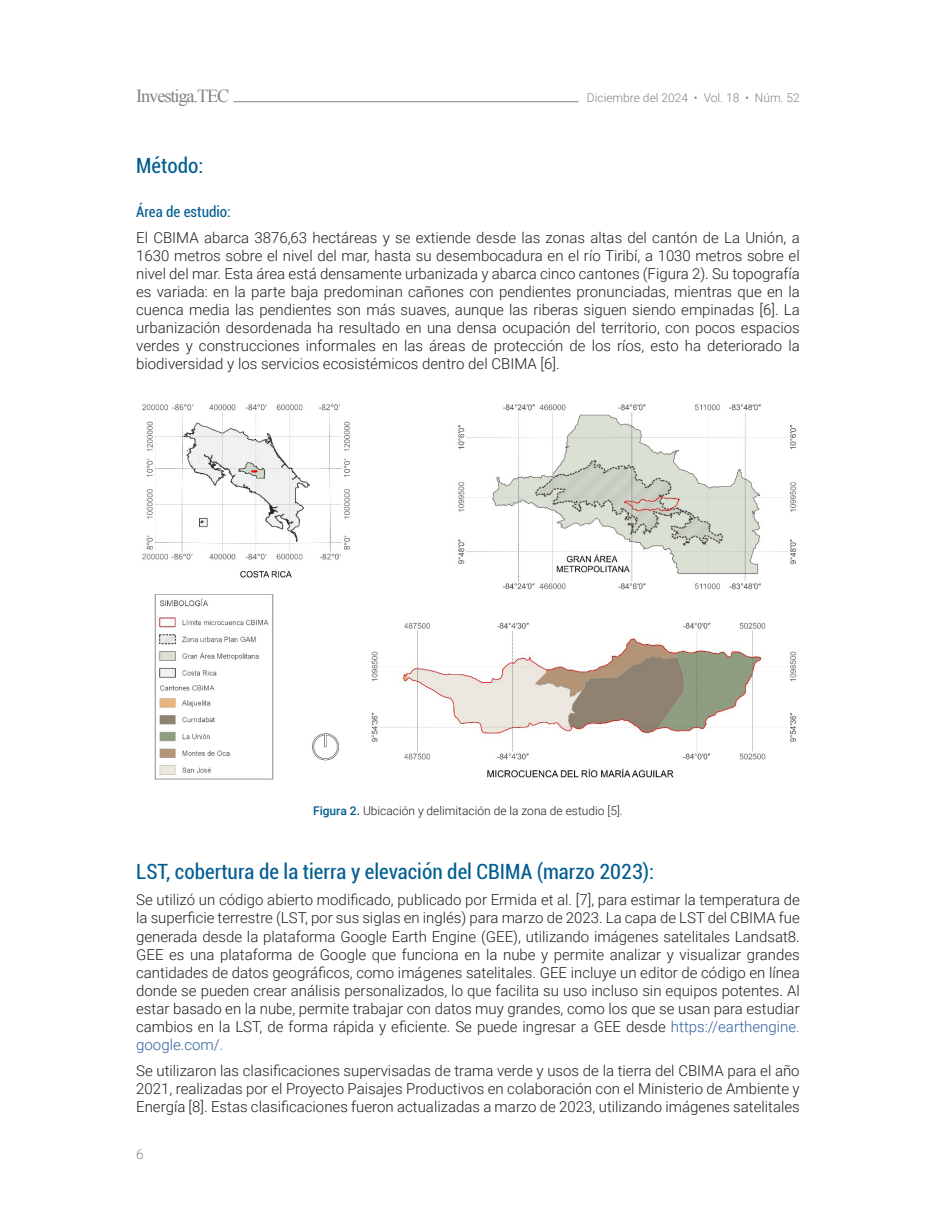
<style>
.page{position:relative;width:936px;height:1206px;background:#fff}
.page>*{position:absolute;margin:0;border:0;box-sizing:border-box;transform-origin:0 0}
.t1{font:condensed 21px "Roboto";color:#005d91}
.t2{font:18.3px "Times New Roman";letter-spacing:-.06em;color:#808285}
.t3{font:300 15px/18px "Roboto";color:#231f20;text-align:justify}
.t4{font:condensed 15px "Roboto";color:#005d91}
.t5{font:300 13.5px "Roboto";color:#808285}
.t6{font:300 12px "Roboto";color:#231f20}
.t7{font:300 12px "Roboto";color:#808285}
.s1{font-weight:500;color:#005d91}
.s2{color:#30609e}
</style>
<div class="page">
<hr style="left:233px;top:101px;width:345px;height:1px;background:#808285">
<img style="left:142px;top:404px;width:655px;height:376px">
<p class="t2" style="left:136px;top:84px;width:95px">Investiga.TEC</p>
<p class="t7" style="left:586px;top:89px;width:214px">Diciembre del 2024 • Vol. 18 • Núm. 52</p>
<h1 class="t1" style="left:136px;top:151px;width:69px">Método:</h1>
<p class="t4" style="left:136px;top:201px;width:96px">Área de estudio:</p>
<p class="t3" style="left:136px;top:228px;width:664px">El CBIMA abarca 3876,63 hectáreas y se extiende desde las zonas altas del cantón de La Unión, a 1630 metros sobre el nivel del mar, hasta su desembocadura en el río Tiribí, a 1030 metros sobre el nivel del mar. Esta área está densamente urbanizada y abarca cinco cantones (Figura 2). Su topografía es variada: en la parte baja predominan cañones con pendientes pronunciadas, mientras que en la cuenca media las pendientes son más suaves, aunque las riberas siguen siendo empinadas [6]. La urbanización desordenada ha resultado en una densa ocupación del territorio, con pocos espacios verdes y construcciones informales en las áreas de protección de los ríos, esto ha deteriorado la biodiversidad y los servicios ecosistémicos dentro del CBIMA [6].</p>
<p class="t6" style="left:313px;top:802px;width:311px"><span class="s1">Figura 2.</span> Ubicación y delimitación de la zona de estudio [5].</p>
<h1 class="t1" style="left:136px;top:856px;width:519px">LST, cobertura de la tierra y elevación del CBIMA (marzo 2023):</h1>
<p class="t3" style="left:136px;top:890px;width:664px">Se utilizó un código abierto modificado, publicado por Ermida et al. [7], para estimar la temperatura de la superficie terrestre (LST, por sus siglas en inglés) para marzo de 2023. La capa de LST del CBIMA fue generada desde la plataforma Google Earth Engine (GEE), utilizando imágenes satelitales Landsat8.<br>GEE es una plataforma de Google que funciona en la nube y permite analizar y visualizar grandes cantidades de datos geográficos, como imágenes satelitales. GEE incluye un editor de código en línea donde se pueden crear análisis personalizados, lo que facilita su uso incluso sin equipos potentes. Al estar basado en la nube, permite trabajar con datos muy grandes, como los que se usan para estudiar cambios en la LST, de forma rápida y eficiente. Se puede ingresar a GEE desde <span class="s2">https://earthengine. google.com/.</span></p>
<p class="t3" style="left:136px;top:1060px;width:664px">Se utilizaron las clasificaciones supervisadas de trama verde y usos de la tierra del CBIMA para el año 2021, realizadas por el Proyecto Paisajes Productivos en colaboración con el Ministerio de Ambiente y Energía [8]. Estas clasificaciones fueron actualizadas a marzo de 2023, utilizando imágenes satelitales</p>
<p class="t5" style="left:136px;top:1144px;width:9px">6</p>
</div>
